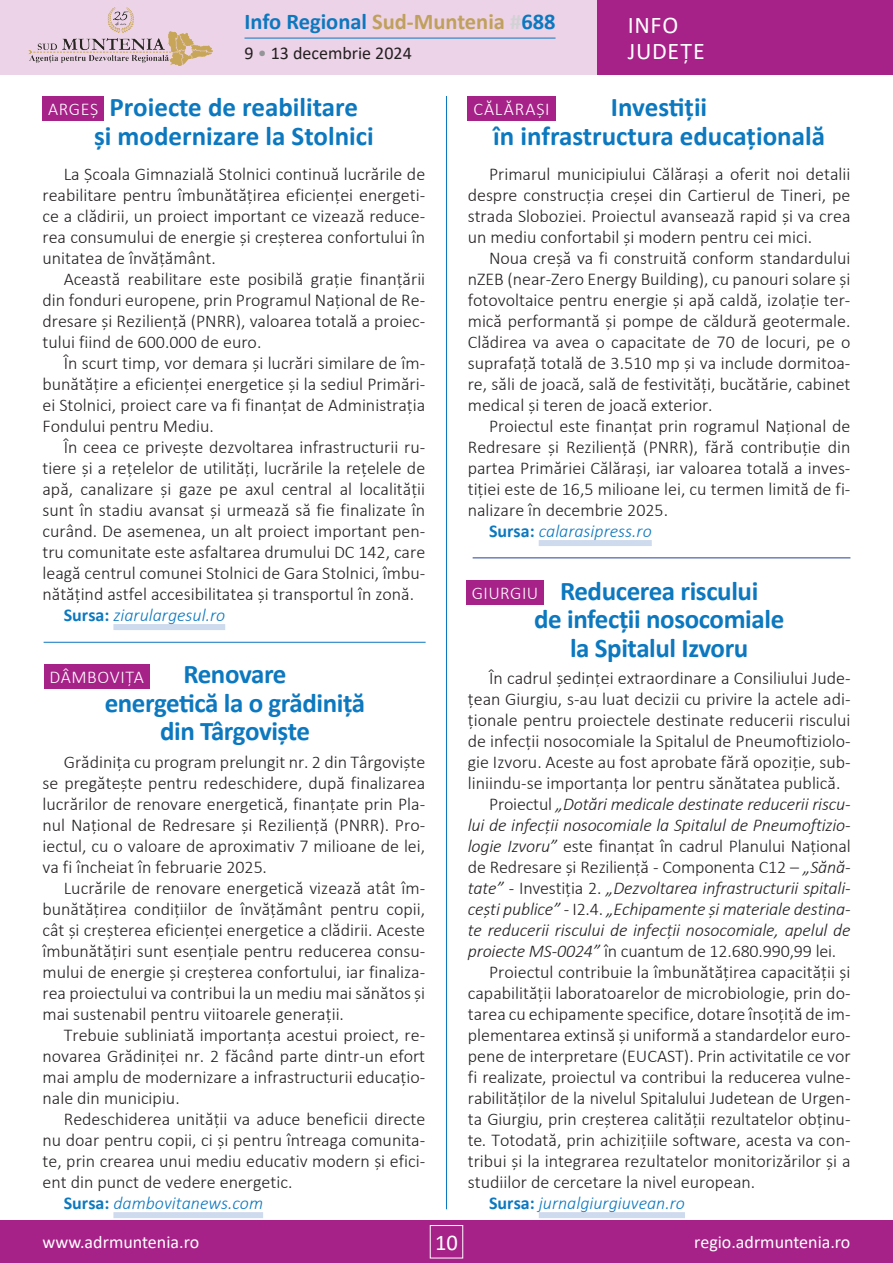
<style>
.page{position:relative;width:893px;height:1263px;background:#fff}
.page>*{position:absolute;margin:0;border:0;box-sizing:border-box;transform-origin:0 0}
.t1{font:700 27px/28.5px "Calibri";letter-spacing:-.015em;color:#0c78bf;text-align:center}
.t2{font:24px/25.5px "Calibri";letter-spacing:.03em;color:#fff}
.t3{font:700 22.5px "Calibri";color:#0c78bf}
.t4{font:22.5px "Calibri";color:#fff}
.t5{font:300 18px/21px "Calibri";color:#231f20;text-align:justify}
.t6{font:italic 300 18px "Calibri";letter-spacing:-.01em;color:#231f20}
.t7{font:italic 300 18px "Calibri";color:#0c78bf}
.t8{font:18px "Calibri";color:#fff}
.t9{font:300 18px "Calibri";letter-spacing:.03em;color:#fff}
.t10{font:18px "Calibri";color:#231f20}
.t11{font:300 18px "Calibri";letter-spacing:.06em;color:#fff}
.s1{color:#bfa05c}
.s2{color:#d1d2d4}
.s3{color:#939598}
.s4{font-weight:700;font-style:normal}
.s5{font-style:normal}
.s6{font-style:italic}
</style>
<div class="page">
<div style="left:0;top:0;width:893px;height:75px;background:#edd3e7"></div>
<div style="left:597px;top:0;width:296px;height:75px;background:#a72288"></div>
<div style="left:0;top:1220px;width:893px;height:43px;background:#a72288"></div>
<div style="left:430px;top:1225px;width:33px;height:33px;border:1px solid #fff"></div>
<hr style="left:244px;top:38px;width:311px;height:1px;background:#0c78bf">
<img style="left:28px;top:7px;width:185px;height:59px">
<div style="left:113px;top:624px;width:112px;height:6px;background:#cedaee"></div>
<hr style="left:446px;top:96px;width:1px;height:1113px;background:#0c78bf">
<div style="left:113px;top:1212px;width:150px;height:6px;background:#cedaee"></div>
<div style="left:539px;top:540px;width:113px;height:6px;background:#cedaee"></div>
<div style="left:43px;top:96px;width:61px;height:24px;background:#a72288"></div>
<div style="left:468px;top:96px;width:88px;height:24px;background:#a72288"></div>
<div style="left:44px;top:664px;width:106px;height:24px;background:#a72288"></div>
<div style="left:466px;top:580px;width:78px;height:24px;background:#a72288"></div>
<div style="left:539px;top:1212px;width:146px;height:6px;background:#cedaee"></div>
<hr style="left:44px;top:642px;width:382px;height:1px;background:#0c78bf">
<hr style="left:473px;top:558px;width:377px;height:1px;background:#223f99">
<p class="t3" style="left:244px;top:6px;width:313px">Info Regional <span class="s1">Sud-Muntenia</span> <span class="s2">#</span>688</p>
<p class="t10" style="left:244px;top:41px;width:169px">9 <span class="s3">•</span> 13 decembrie 2024</p>
<h2 class="t2" style="left:628px;top:12px;width:79px">INFO<br>JUDEȚE</h2>
<h1 class="t1" style="left:94px;top:93px;width:281px">Proiecte de reabilitare<br>și modernizare la Stolnici</h1>
<h1 class="t1" style="left:493px;top:93px;width:333px">Investiții<br>în infrastructura educațională</h1>
<p class="t9" style="left:48px;top:98px;width:52px">ARGEȘ</p>
<p class="t11" style="left:473px;top:98px;width:78px">CĂLĂRAȘI</p>
<p class="t5" style="left:43px;top:163px;width:384px;text-indent:21px">La Școala Gimnazială Stolnici continuă lucrările de reabilitare pentru îmbunătățirea eficienței energeti&shy;ce a clădirii, un proiect important ce vizează reduce&shy;rea consumului de energie și creșterea confortului în unitatea de învățământ.</p>
<p class="t5" style="left:43px;top:268px;width:384px;text-indent:21px">Această reabilitare este posibilă grație finanțării din fonduri europene, prin Programul Național de Re&shy;dresare și Reziliență (PNRR), valoarea totală a proiec&shy;tului fiind de 600.000 de euro.</p>
<p class="t5" style="left:43px;top:352px;width:384px;text-indent:21px">În scurt timp, vor demara și lucrări similare de îm&shy;bunătățire a eficienței energetice și la sediul Primări&shy;ei Stolnici, proiect care va fi finanțat de Administrația Fondului pentru Mediu.</p>
<p class="t5" style="left:64px;top:436px;width:363px">În ceea ce privește dezvoltarea infrastructurii ru-</p>
<p class="t5" style="left:43px;top:457px;width:384px">tiere și a rețelelor de utilități, lucrările la rețelele de</p>
<p class="t5" style="left:43px;top:478px;width:384px">apă, canalizare și gaze pe axul central al localității</p>
<p class="t5" style="left:43px;top:499px;width:384px">sunt în stadiu avansat și urmează să fie finalizate în</p>
<p class="t5" style="left:43px;top:520px;width:384px">curând. De asemenea, un alt proiect important pen-</p>
<p class="t5" style="left:43px;top:541px;width:384px">tru comunitate este asfaltarea drumului DC 142, care</p>
<p class="t5" style="left:43px;top:562px;width:384px">leagă centrul comunei Stolnici de Gara Stolnici, îmbu-</p>
<p class="t5" style="left:43px;top:583px;width:373px">nătățind astfel accesibilitatea și transportul în zonă.</p>
<p class="t7" style="left:64px;top:604px;width:163px"><span class="s4">Sursa:</span> ziarulargesul.ro</p>
<h1 class="t1" style="left:105px;top:660px;width:262px">Renovare<br>energetică la o grădiniță din Târgoviște</h1>
<p class="t9" style="left:49px;top:666px;width:96px">DÂMBOVIȚA</p>
<p class="t5" style="left:43px;top:751px;width:384px;text-indent:21px">Grădinița cu program prelungit nr. 2 din Târgoviște se pregătește pentru redeschidere, după finalizarea lucrărilor de renovare energetică, finanțate prin Pla&shy;nul Național de Redresare și Reziliență (PNRR). Pro&shy;iectul, cu o valoare de aproximativ 7 milioane de lei, va fi încheiat în februarie 2025.</p>
<p class="t5" style="left:43px;top:877px;width:384px;text-indent:21px">Lucrările de renovare energetică vizează atât îm&shy;bunătățirea condițiilor de învățământ pentru copii, cât și creșterea eficienței energetice a clădirii. Aceste îmbunătățiri sunt esențiale pentru reducerea consu&shy;mului de energie și creșterea confortului, iar finaliza&shy;rea proiectului va contribui la un mediu mai sănătos și mai sustenabil pentru viitoarele generații.</p>
<p class="t5" style="left:43px;top:1024px;width:384px;text-indent:21px">Trebuie subliniată importanța acestui proiect, re&shy;novarea Grădiniței nr. 2 făcând parte dintr-un efort mai amplu de modernizare a infrastructurii educațio&shy;nale din municipiu.</p>
<p class="t5" style="left:64px;top:1108px;width:363px">Redeschiderea unității va aduce beneficii directe</p>
<p class="t5" style="left:43px;top:1129px;width:384px">nu doar pentru copii, ci și pentru întreaga comunita-</p>
<p class="t5" style="left:43px;top:1150px;width:384px">te, prin crearea unui mediu educativ modern și efici-</p>
<p class="t5" style="left:43px;top:1171px;width:251px">ent din punct de vedere energetic.</p>
<p class="t7" style="left:64px;top:1192px;width:201px"><span class="s4">Sursa:</span> dambovitanews.com</p>
<p class="t5" style="left:468px;top:163px;width:384px;text-indent:21px">Primarul municipiului Călărași a oferit noi detalii despre construcția creșei din Cartierul de Tineri, pe strada Sloboziei. Proiectul avansează rapid și va crea un mediu confortabil și modern pentru cei mici.</p>
<p class="t5" style="left:468px;top:247px;width:384px;text-indent:21px">Noua creșă va fi construită conform standardului nZEB (near-Zero Energy Building), cu panouri solare și fotovoltaice pentru energie și apă caldă, izolație ter&shy;mică performantă și pompe de căldură geotermale.<br>Clădirea va avea o capacitate de 70 de locuri, pe o suprafață totală de 3.510 mp și va include dormitoa&shy;re, săli de joacă, sală de festivități, bucătărie, cabinet medical și teren de joacă exterior.</p>
<p class="t5" style="left:489px;top:415px;width:363px">Proiectul este finanțat prin rogramul Național de</p>
<p class="t5" style="left:468px;top:436px;width:384px">Redresare și Reziliență (PNRR), fără contribuție din</p>
<p class="t5" style="left:468px;top:457px;width:384px">partea Primăriei Călărași, iar valoarea totală a inves-</p>
<p class="t5" style="left:468px;top:478px;width:384px">tiției este de 16,5 milioane lei, cu termen limită de fi-</p>
<p class="t5" style="left:468px;top:499px;width:202px">nalizare în decembrie 2025.</p>
<p class="t7" style="left:489px;top:520px;width:164px"><span class="s4">Sursa:</span> calarasipress.ro</p>
<h1 class="t1" style="left:534px;top:576px;width:252px">Reducerea riscului<br>de infecții nosocomiale la Spitalul Izvoru</h1>
<p class="t9" style="left:472px;top:582px;width:68px">GIURGIU</p>
<p class="t5" style="left:489px;top:667px;width:363px">În cadrul ședinței extraordinare a Consiliului Jude-</p>
<p class="t5" style="left:468px;top:688px;width:384px">țean Giurgiu, s-au luat decizii cu privire la actele adi-</p>
<p class="t5" style="left:468px;top:709px;width:384px">ționale pentru proiectele destinate reducerii riscului</p>
<p class="t5" style="left:468px;top:730px;width:384px">de infecții nosocomiale la Spitalul de Pneumoftiziolo-</p>
<p class="t5" style="left:468px;top:751px;width:384px">gie Izvoru. Aceste au fost aprobate fără opoziție, sub-</p>
<p class="t5" style="left:468px;top:772px;width:374px">liniindu-se importanța lor pentru sănătatea publică.</p>
<p class="t6" style="left:489px;top:793px;width:363px"><span class="s5">Proiectul</span> „Dotări medicale destinate reducerii riscu-</p>
<p class="t6" style="left:468px;top:814px;width:384px">lui de infecții nosocomiale la Spitalul de Pneumoftizio-</p>
<p class="t5" style="left:468px;top:835px;width:384px"><span class="s6">logie Izvoru”</span> este finanțat în cadrul Planului Național</p>
<p class="t5" style="left:468px;top:856px;width:384px">de Redresare și Reziliență - Componenta C12 – <span class="s6">„Sănă-</span></p>
<p class="t6" style="left:468px;top:877px;width:384px">tate” <span class="s5">- Investiția 2.</span> „Dezvoltarea infrastructurii spitali-</p>
<p class="t6" style="left:468px;top:898px;width:384px">cești publice” <span class="s5">- I2.4.</span> „Echipamente și materiale destina-</p>
<p class="t6" style="left:468px;top:919px;width:384px">te reducerii riscului de infecții nosocomiale, apelul de</p>
<p class="t5" style="left:468px;top:940px;width:370px"><span class="s6">proiecte MS-0024”</span> în cuantum de 12.680.990,99 lei.</p>
<p class="t5" style="left:489px;top:961px;width:363px">Proiectul contribuie la îmbunătățirea capacității și</p>
<p class="t5" style="left:468px;top:982px;width:384px">capabilității laboratoarelor de microbiologie, prin do-</p>
<p class="t5" style="left:468px;top:1003px;width:384px">tarea cu echipamente specifice, dotare însoțită de im-</p>
<p class="t5" style="left:468px;top:1024px;width:384px">plementarea extinsă și uniformă a standardelor euro-</p>
<p class="t5" style="left:468px;top:1045px;width:384px">pene de interpretare (EUCAST). Prin activitatile ce vor</p>
<p class="t5" style="left:468px;top:1066px;width:384px">fi realizate, proiectul va contribui la reducerea vulne-</p>
<p class="t5" style="left:468px;top:1087px;width:384px">rabilităților de la nivelul Spitalului Judetean de Urgen-</p>
<p class="t5" style="left:468px;top:1108px;width:384px">ta Giurgiu, prin creșterea calității rezultatelor obținu-</p>
<p class="t5" style="left:468px;top:1129px;width:384px">te. Totodată, prin achizițiile software, acesta va con-</p>
<p class="t5" style="left:468px;top:1150px;width:384px">tribui și la integrarea rezultatelor monitorizărilor și a</p>
<p class="t5" style="left:468px;top:1171px;width:289px">studiilor de cercetare la nivel european.</p>
<p class="t7" style="left:489px;top:1192px;width:197px"><span class="s4">Sursa:</span> jurnalgiurgiuvean.ro</p>
<p class="t8" style="left:43px;top:1230px;width:158px">www.adrmuntenia.ro</p>
<p class="t4" style="left:435px;top:1226px;width:24px">10</p>
<p class="t8" style="left:694px;top:1230px;width:158px">regio.adrmuntenia.ro</p>
</div>
